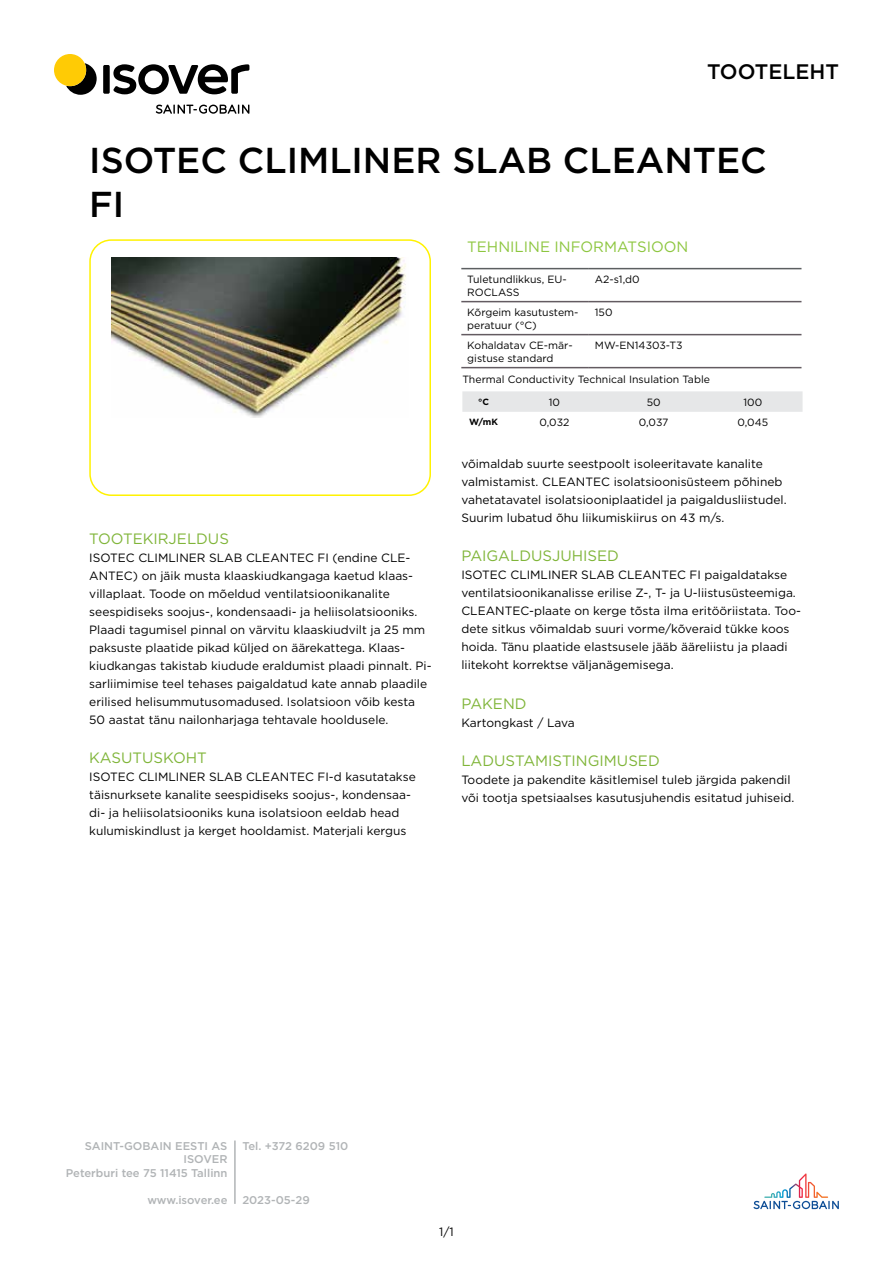
<style>
.page{position:relative;width:893px;height:1263px;background:#fff}
.page>*{position:absolute;margin:0;border:0;box-sizing:border-box;transform-origin:0 0}
.t1{font:500 36px/43.2px "Gotham";color:#000}
.t2{font:500 21px "Gotham";color:#000}
.t3{font:15px "Gotham";color:#80b539}
.t4{font:15px "Gotham";color:#8dc63f}
.t5{font:12px/18px "Gotham";color:#000}
.t6{font:500 11.25px/13.5px "Gotham";color:#b1b4b6;text-align:right}
.t7{font:10.5px/12.6px "Gotham";color:#000}
.t8{font:700 9px "Gotham";color:#000}
</style>
<div class="page">
<svg style="left:156px;top:105px;width:93px;height:9px"></svg>
<svg style="left:66px;top:63px;width:31px;height:32px"></svg>
<div style="left:103px;top:65px;width:7px;height:29px;background:#000;border-radius:2px"></div>
<svg style="left:113px;top:64px;width:136px;height:30px"></svg>
<div style="left:54px;top:54px;width:32px;height:32px;background:#ffcb05;border-radius:50%"></div>
<svg style="left:753px;top:1173px;width:86px;height:36px"></svg>
<hr style="left:234px;top:1140px;width:2px;height:64px;background:#b1b4b6">
<div style="left:89px;top:239px;width:342px;height:257px;border:2px solid #fff200;border-radius:21px"></div>
<img style="left:112px;top:257px;width:294px;height:161px">
<hr style="left:461px;top:268px;width:128px;height:1px;background:#5c5f61">
<hr style="left:589px;top:268px;width:212px;height:1px;background:#5c5f61">
<hr style="left:461px;top:301px;width:128px;height:1px;background:#635b61">
<hr style="left:589px;top:301px;width:212px;height:1px;background:#635b61">
<hr style="left:461px;top:334px;width:128px;height:1px;background:#635b61">
<hr style="left:461px;top:367px;width:128px;height:1px;background:#635b61">
<hr style="left:589px;top:334px;width:212px;height:1px;background:#635b61">
<hr style="left:589px;top:367px;width:212px;height:1px;background:#635b61">
<div style="left:462px;top:391px;width:340px;height:21px;background:#e6e7e8"></div>
<h2 class="t2" style="left:707px;top:58px;width:133px">TOOTELEHT</h2>
<h1 class="t1" style="left:89px;top:139px;width:679px">ISOTEC CLIMLINER SLAB CLEANTEC<br>FI</h1>
<p class="t3" style="left:89px;top:529px;width:141px">TOOTEKIRJELDUS</p>
<p class="t5" style="left:89px;top:548px;width:344px">ISOTEC CLIMLINER SLAB CLEANTEC FI (endine CLE-ANTEC) on jäik musta klaaskiudkangaga kaetud klaas&shy;villaplaat. Toode on mõeldud ventilatsioonikanalite seespidiseks soojus-, kondensaadi- ja heliisolatsiooniks.<br>Plaadi tagumisel pinnal on värvitu klaaskiudvilt ja 25 mm paksuste plaatide pikad küljed on äärekattega. Klaas&shy;kiudkangas takistab kiudude eraldumist plaadi pinnalt. Pi&shy;sarliimimise teel tehases paigaldatud kate annab plaadile erilised helisummutusomadused. Isolatsioon võib kesta 50 aastat tänu nailonharjaga tehtavale hooldusele.</p>
<p class="t3" style="left:89px;top:748px;width:119px">KASUTUSKOHT</p>
<p class="t5" style="left:89px;top:768px;width:328px">ISOTEC CLIMLINER SLAB CLEANTEC FI-d kasutatakse täisnurksete kanalite seespidiseks soojus-, kondensaa&shy;di- ja heliisolatsiooniks kuna isolatsioon eeldab head kulumiskindlust ja kerget hooldamist. Materjali kergus</p>
<p class="t4" style="left:467px;top:237px;width:223px">TEHNILINE INFORMATSIOON</p>
<p class="t7" style="left:467px;top:273px;width:101px">Tuletundlikkus, EU-<br>ROCLASS</p>
<p class="t7" style="left:595px;top:273px;width:46px">A2-s1,d0</p>
<p class="t7" style="left:467px;top:306px;width:113px">Kõrgeim kasutustem&shy;peratuur (°C)</p>
<p class="t7" style="left:595px;top:306px;width:19px">150</p>
<p class="t7" style="left:467px;top:339px;width:107px">Kohaldatav CE-mär&shy;gistuse standard</p>
<p class="t7" style="left:595px;top:339px;width:89px">MW-EN14303-T3</p>
<p class="t7" style="left:462px;top:373px;width:249px">Thermal Conductivity Technical Insulation Table</p>
<p class="t8" style="left:478px;top:395px;width:12px">°C</p>
<p class="t7" style="left:549px;top:396px;width:13px">10</p>
<p class="t7" style="left:647px;top:396px;width:15px">50</p>
<p class="t7" style="left:743px;top:396px;width:20px">100</p>
<p class="t8" style="left:469px;top:416px;width:30px">W/mK</p>
<p class="t7" style="left:540px;top:416px;width:31px">0,032</p>
<p class="t7" style="left:639px;top:416px;width:31px">0,037</p>
<p class="t7" style="left:738px;top:416px;width:32px">0,045</p>
<p class="t5" style="left:461px;top:455px;width:327px">võimaldab suurte seestpoolt isoleeritavate kanalite valmistamist. CLEANTEC isolatsioonisüsteem põhineb vahetatavatel isolatsiooniplaatidel ja paigaldusliistudel.<br>Suurim lubatud õhu liikumiskiirus on 43 m/s.</p>
<p class="t3" style="left:461px;top:546px;width:159px">PAIGALDUSJUHISED</p>
<p class="t5" style="left:461px;top:566px;width:341px">ISOTEC CLIMLINER SLAB CLEANTEC FI paigaldatakse ventilatsioonikanalisse erilise Z-, T- ja U-liistusüsteemiga.<br>CLEANTEC-plaate on kerge tõsta ilma eritööriistata. Too&shy;dete sitkus võimaldab suuri vorme/kõveraid tükke koos hoida. Tänu plaatide elastsusele jääb ääreliistu ja plaadi liitekoht korrektse väljanägemisega.</p>
<p class="t3" style="left:461px;top:694px;width:67px">PAKEND</p>
<p class="t5" style="left:461px;top:713px;width:115px">Kartongkast / Lava</p>
<p class="t3" style="left:461px;top:751px;width:200px">LADUSTAMISTINGIMUSED</p>
<p class="t5" style="left:461px;top:770px;width:335px">Toodete ja pakendite käsitlemisel tuleb järgida pakendil või tootja spetsiaalses kasutusjuhendis esitatud juhiseid.</p>
<p class="t6" style="left:66px;top:1139px;width:163px">SAINT-GOBAIN EESTI AS<br>ISOVER<br>Peterburi tee 75 11415 Tallinn</p>
<p class="t6" style="left:147px;top:1193px;width:82px">www.isover.ee</p>
<p class="t6" style="left:242px;top:1139px;width:107px">Tel. +372 6209 510</p>
<p class="t6" style="left:242px;top:1193px;width:69px">2023-05-29</p>
<p class="t5" style="left:439px;top:1222px;width:16px">1/1</p>
</div>
